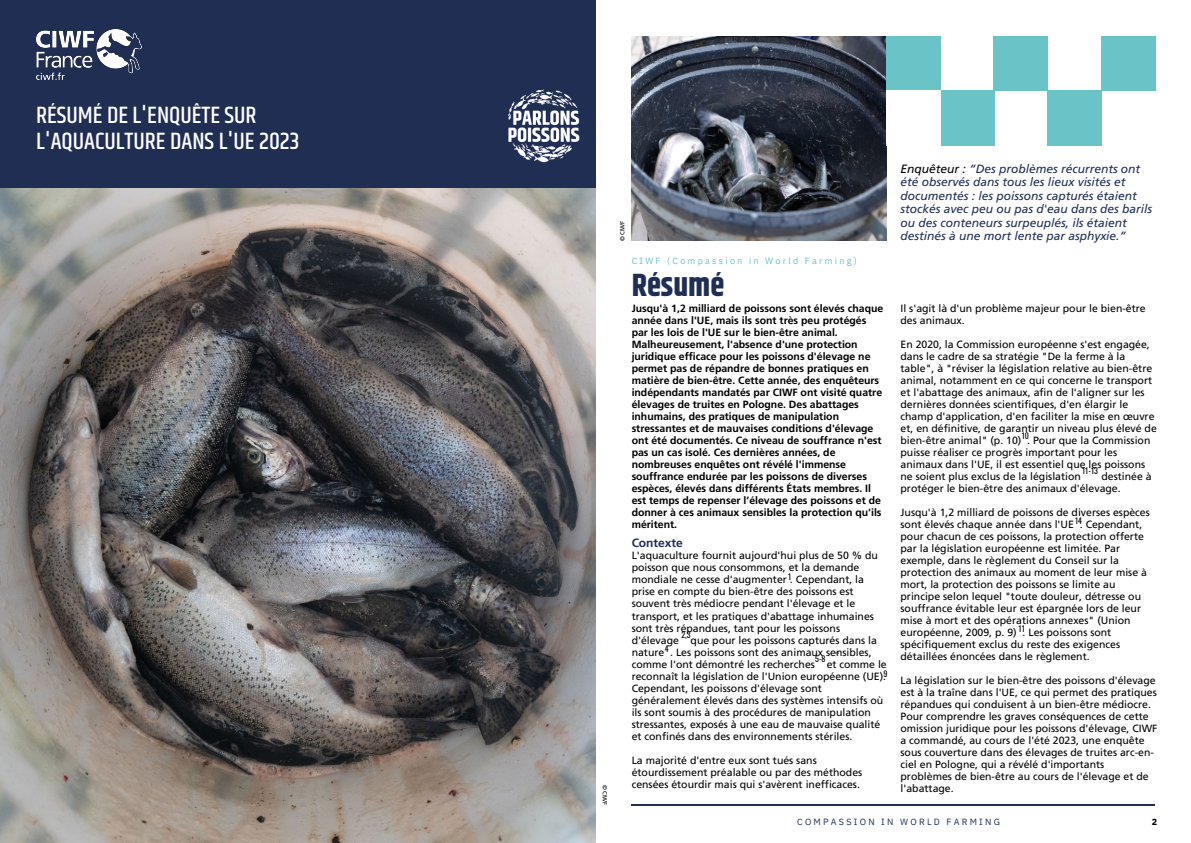
<style>
.page{position:relative;width:1191px;height:843px;background:#fff}
.page>*{position:absolute;margin:0;border:0;box-sizing:border-box;transform-origin:0 0}
.t1{font:700 32px "Khand";color:#202e54}
.t2{font:500 24px/26.2px "Khand";color:#fff}
.t3{font:italic 12px/13.5px "Frutiger LT Com";color:#202e54}
.t4{font:700 12px "Frutiger LT Com";color:#202e54}
.t5{font:10.5px/12px "Frutiger LT Com";color:#000}
.t6{font:700 10.5px/12px "Frutiger LT Com";color:#000}
.t7{font:9px "IBM Plex Sans";letter-spacing:.25em;color:#69c3c7}
.t8{font:9px "IBM Plex Sans";letter-spacing:.25em;color:#202e54}
.t9{font:700 9px "IBM Plex Sans";color:#000}
.t10{font:8px "Oswald";color:#000}
.t11{font:6px "Frutiger LT Com";color:#000}
.t12{font:3px "Frutiger LT Com";color:#000}
.s1{color:#000}
</style>
<div class="page">
<hr style="left:631px;top:804px;width:523px;height:1px;background:#202e54">
<img style="left:0;top:0;width:596px;height:842px">
<img style="left:631px;top:36px;width:255px;height:204px">
<div style="left:0;top:0;width:595px;height:187px;background:#202e54"></div>
<div style="left:886px;top:36px;width:54px;height:55px;background:#69c3c7"></div>
<div style="left:940px;top:91px;width:53px;height:54px;background:#69c3c7"></div>
<div style="left:993px;top:36px;width:54px;height:55px;background:#69c3c7"></div>
<div style="left:1047px;top:91px;width:54px;height:54px;background:#69c3c7"></div>
<div style="left:1101px;top:36px;width:54px;height:55px;background:#69c3c7"></div>
<img style="left:508px;top:89px;width:72px;height:74px">
<img style="left:36px;top:30px;width:106px;height:49px">
<p class="t2" style="left:36px;top:103px;width:265px">RÉSUMÉ DE L'ENQUÊTE SUR<br>L'AQUACULTURE DANS L'UE 2023</p>
<p class="t11" style="left:607px;top:784px;width:22px;rotate:90deg">© CIWF</p>
<p class="t11" style="left:620px;top:241px;width:22px;rotate:-90deg">© CIWF</p>
<p class="t7" style="left:631px;top:255px;width:226px">CIWF (Compassion in World Farming)</p>
<p class="t1" style="left:631px;top:262px;width:94px">Résumé</p>
<p class="t6" style="left:631px;top:303px;width:253px">Jusqu'à 1,2 milliard de poissons sont élevés chaque année dans l'UE, mais ils sont très peu protégés par les lois de l'UE sur le bien-être animal.<br>Malheureusement, l'absence d'une protection juridique efficace pour les poissons d'élevage ne permet pas de répandre de bonnes pratiques en matière de bien-être. Cette année, des enquêteurs indépendants mandatés par CIWF ont visité quatre élevages de truites en Pologne. Des abattages inhumains, des pratiques de manipulation stressantes et de mauvaises conditions d'élevage ont été documentés. Ce niveau de souffrance n'est pas un cas isolé. Ces dernières années, de nombreuses enquêtes ont révélé l'immense souffrance endurée par les poissons de diverses espèces, élevés dans différents États membres. Il est temps de repenser l’élevage des poissons et de donner à ces animaux sensibles la protection qu'ils méritent.</p>
<p class="t4" style="left:631px;top:537px;width:53px">Contexte</p>
<p class="t5" style="left:631px;top:550px;width:256px">L'aquaculture fournit aujourd'hui plus de 50 % du poisson que nous consommons, et la demande mondiale ne cesse d'augmenter . Cependant, la prise en compte du bien-être des poissons est souvent très médiocre pendant l'élevage et le transport, et les pratiques d'abattage inhumaines sont très répandues, tant pour les poissons d'élevage que pour les poissons capturés dans la nature . Les poissons sont des animaux sensibles, comme l'ont démontré les recherches et comme le reconnaît la législation de l'Union européenne (UE).<br>Cependant, les poissons d'élevage sont généralement élevés dans des systèmes intensifs où ils sont soumis à des procédures de manipulation stressantes, exposés à une eau de mauvaise qualité et confinés dans des environnements stériles.</p>
<p class="t5" style="left:631px;top:754px;width:232px">La majorité d'entre eux sont tués sans étourdissement préalable ou par des méthodes censées étourdir mais qui s'avèrent inefficaces.</p>
<p class="t10" style="left:788px;top:570px;width:5px">1</p>
<p class="t12" style="left:838px;top:616px;width:3px">1</p>
<p class="t10" style="left:681px;top:628px;width:11px">2,3</p>
<p class="t10" style="left:665px;top:642px;width:5px">4</p>
<p class="t12" style="left:835px;top:651px;width:6px">2,3</p>
<p class="t10" style="left:815px;top:652px;width:12px">5-8</p>
<p class="t10" style="left:883px;top:667px;width:6px">9</p>
<p class="t3" style="left:900px;top:163px;width:253px"><span class="s1">Enquêteur :</span> “Des problèmes récurrents ont été observés dans tous les lieux visités et documentés : les poissons capturés étaient stockés avec peu ou pas d'eau dans des barils ou des conteneurs surpeuplés, ils étaient destinés à une mort lente par asphyxie.”</p>
<p class="t5" style="left:900px;top:303px;width:247px">Il s'agit là d'un problème majeur pour le bien-être des animaux.</p>
<p class="t5" style="left:900px;top:339px;width:258px">En 2020, la Commission européenne s'est engagée, dans le cadre de sa stratégie "De la ferme à la table", à "réviser la législation relative au bien-être animal, notamment en ce qui concerne le transport et l'abattage des animaux, afin de l'aligner sur les dernières données scientifiques, d'en élargir le champ d'application, d'en faciliter la mise en œuvre et, en définitive, de garantir un niveau plus élevé de bien-être animal" (p. 10) . Pour que la Commission puisse réaliser ce progrès important pour les animaux dans l'UE, il est essentiel que les poissons ne soient plus exclus de la législation</p>
<p class="t10" style="left:1021px;top:429px;width:9px">10</p>
<p class="t10" style="left:1081px;top:465px;width:17px">11-13</p>
<p class="t5" style="left:900px;top:471px;width:252px;text-indent:201px">destinée à protéger le bien-être des animaux d'élevage.</p>
<p class="t5" style="left:900px;top:507px;width:251px">Jusqu'à 1,2 milliard de poissons de diverses espèces sont élevés chaque année dans l'UE . Cependant, pour chacun de ces poissons, la protection offerte par la législation européenne est limitée. Par exemple, dans le règlement du Conseil sur la protection des animaux au moment de leur mise à mort, la protection des poissons se limite au principe selon lequel "toute douleur, détresse ou souffrance évitable leur est épargnée lors de leur mise à mort et des opérations annexes" (Union européenne, 2009, p. 9) . Les poissons sont spécifiquement exclus du reste des exigences détaillées énoncées dans le règlement.</p>
<p class="t5" style="left:900px;top:675px;width:258px">La législation sur le bien-être des poissons d'élevage est à la traîne dans l'UE, ce qui permet des pratiques répandues qui conduisent à un bien-être médiocre.<br>Pour comprendre les graves conséquences de cette omission juridique pour les poissons d'élevage, CIWF a commandé, au cours de l'été 2023, une enquête sous couverture dans des élevages de truites arc-en&shy;ciel en Pologne, qui a révélé d'importants problèmes de bien-être au cours de l'élevage et de l'abattage.</p>
<p class="t10" style="left:1074px;top:514px;width:9px">14</p>
<p class="t10" style="left:1018px;top:622px;width:8px">11</p>
<p class="t8" style="left:797px;top:815px;width:204px">COMPASSION IN WORLD FARMING</p>
<p class="t9" style="left:1151px;top:815px;width:7px">2</p>
</div>
